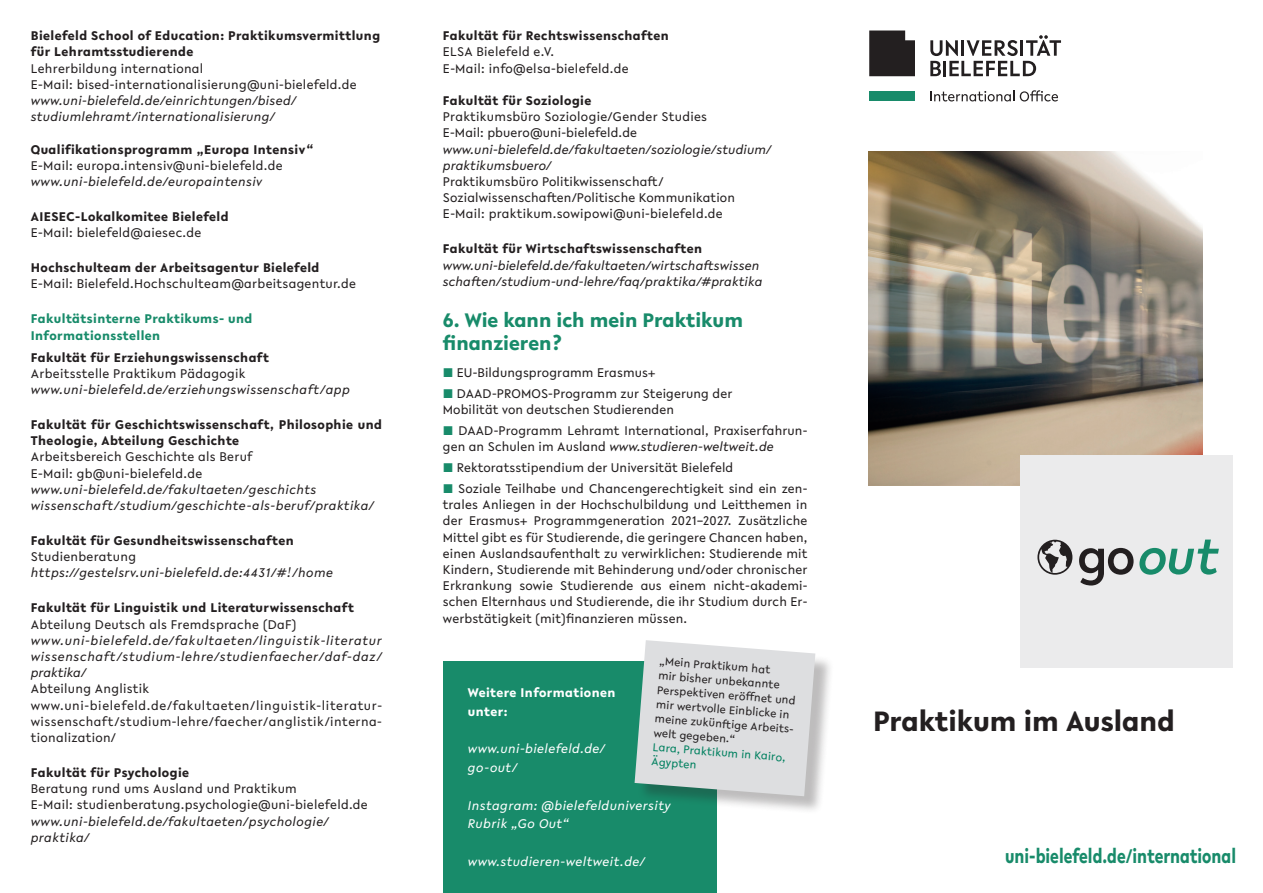
<style>
.page{position:relative;width:1263px;height:893px;background:#fff}
.page>*{position:absolute;margin:0;border:0;box-sizing:border-box;transform-origin:0 0}
.t1{font:700 30px "Lelo";color:#231f20}
.t2{font:700 21.15px "Lelo";color:#188b6a;scale:.8 1}
.t3{font:700 21px/22.5px "Lelo";color:#188b6a}
.t4{font:13.5px/16.2px "Lelo";letter-spacing:.02em;color:#231f20}
.t5{font:700 13.5px/16.2px "Lelo";letter-spacing:.03em;color:#231f20}
.t6{font:italic 13.5px/16.2px "Lelo";letter-spacing:.03em;color:#231f20}
.t7{font:italic 13.5px/16.2px "Lelo";letter-spacing:.01em;color:#231f20}
.t8{font:italic 13.5px/18.8px "Lelo";letter-spacing:.03em;color:#fff}
.t9{font:700 13.5px/16.2px "Lelo";letter-spacing:.03em;color:#188b6a}
.t10{font:700 13.5px/18.8px "Lelo";letter-spacing:.03em;color:#fff}
.t11{font:12px/14.4px "Lelo";color:#231f20}
.t12{font:12px/14.7px "Lelo";color:#00805f}
.s1{color:#188b6a}
.s2{font-style:italic}
</style>
<div class="page">
<div style="left:443px;top:662px;width:273px;height:231px;background:#188b6a"></div>
<svg style="left:930px;top:35px;width:131px;height:41px"></svg>
<svg style="left:869px;top:31px;width:46px;height:45px;background:#2d2a2b"></svg>
<div style="left:869px;top:92px;width:46px;height:9px;background:#188b6a"></div>
<svg style="left:930px;top:90px;width:84px;height:12px"></svg>
<svg style="left:1020px;top:90px;width:38px;height:12px"></svg>
<img style="left:868px;top:152px;width:334px;height:334px">
<div style="left:637px;top:642px;width:197px;height:173px;background:#231f20;opacity:.3"></div>
<svg style="left:634px;top:640px;width:181px;height:156px;background:#d3d9d9"></svg>
<div style="left:1020px;top:455px;width:213px;height:213px;background:#ebebec"></div>
<svg style="left:1037px;top:539px;width:182px;height:47px"></svg>
<p class="t5" style="left:31px;top:27px;width:351px">Bielefeld School of Education: Praktikumsvermittlung für Lehramtsstudierende</p>
<p class="t4" style="left:31px;top:60px;width:327px">Lehrerbildung international<br>E-Mail: bised-internationalisierung@uni-bielefeld.de</p>
<p class="t6" style="left:31px;top:92px;width:267px">www.uni-bielefeld.de/einrichtungen/bised/ studiumlehramt/internationalisierung/</p>
<p class="t5" style="left:31px;top:141px;width:284px">Qualifikationsprogramm „Europa Intensiv“</p>
<p class="t4" style="left:31px;top:157px;width:253px">E-Mail: europa.intensiv@uni-bielefeld.de</p>
<p class="t6" style="left:31px;top:173px;width:233px">www.uni-bielefeld.de/europaintensiv</p>
<p class="t5" style="left:31px;top:208px;width:199px">AIESEC-Lokalkomitee Bielefeld</p>
<p class="t4" style="left:31px;top:224px;width:172px">E-Mail: bielefeld@aiesec.de</p>
<p class="t5" style="left:31px;top:259px;width:290px">Hochschulteam der Arbeitsagentur Bielefeld</p>
<p class="t4" style="left:31px;top:276px;width:327px">E-Mail: Bielefeld.Hochschulteam@arbeitsagentur.de</p>
<p class="t9" style="left:31px;top:311px;width:223px">Fakultätsinterne Praktikums- und<br>Informationsstellen</p>
<p class="t5" style="left:31px;top:349px;width:240px">Fakultät für Erziehungswissenschaft</p>
<p class="t4" style="left:31px;top:365px;width:216px">Arbeitsstelle Praktikum Pädagogik</p>
<p class="t6" style="left:31px;top:381px;width:320px">www.uni-bielefeld.de/erziehungswissenschaft/app</p>
<p class="t5" style="left:31px;top:416px;width:353px">Fakultät für Geschichtswissenschaft, Philosophie und<br>Theologie, Abteilung Geschichte</p>
<p class="t4" style="left:31px;top:449px;width:223px">Arbeitsbereich Geschichte als Beruf<br>E-Mail: gb@uni-bielefeld.de</p>
<p class="t6" style="left:31px;top:481px;width:345px">www.uni-bielefeld.de/fakultaeten/geschichts wissenschaft/studium/geschichte-als-beruf/praktika/</p>
<p class="t5" style="left:31px;top:532px;width:264px">Fakultät für Gesundheitswissenschaften</p>
<p class="t4" style="left:31px;top:548px;width:107px">Studienberatung</p>
<p class="t6" style="left:31px;top:565px;width:304px">https://gestelsrv.uni-bielefeld.de:4431/#!/home</p>
<p class="t5" style="left:31px;top:600px;width:325px">Fakultät für Linguistik und Literaturwissenschaft</p>
<p class="t4" style="left:31px;top:616px;width:267px">Abteilung Deutsch als Fremdsprache (DaF)</p>
<p class="t6" style="left:31px;top:632px;width:353px;text-align:justify">www.uni-bielefeld.de/fakultaeten/linguistik-literatur wissenschaft/studium-lehre/studienfaecher/daf-daz/ praktika/</p>
<p class="t4" style="left:31px;top:681px;width:353px">Abteilung Anglistik www.uni-bielefeld.de/fakultaeten/linguistik-literatur&shy;wissenschaft/studium-lehre/faecher/anglistik/interna&shy;tionalization/</p>
<p class="t5" style="left:31px;top:764px;width:160px">Fakultät für Psychologie</p>
<p class="t4" style="left:31px;top:780px;width:338px">Beratung rund ums Ausland und Praktikum<br>E-Mail: studienberatung.psychologie@uni-bielefeld.de</p>
<p class="t6" style="left:31px;top:813px;width:299px">www.uni-bielefeld.de/fakultaeten/psychologie/ praktika/</p>
<p class="t5" style="left:443px;top:27px;width:227px">Fakultät für Rechtswissenschaften</p>
<p class="t4" style="left:443px;top:44px;width:187px">ELSA Bielefeld e.V.<br>E-Mail: info@elsa-bielefeld.de</p>
<p class="t5" style="left:443px;top:92px;width:150px">Fakultät für Soziologie</p>
<p class="t4" style="left:443px;top:109px;width:266px">Praktikumsbüro Soziologie/Gender Studies<br>E-Mail: pbuero@uni-bielefeld.de</p>
<p class="t7" style="left:443px;top:141px;width:330px">www.uni-bielefeld.de/fakultaeten/soziologie/studium/ praktikumsbuero/</p>
<p class="t4" style="left:443px;top:173px;width:294px">Praktikumsbüro Politikwissenschaft/<br>Sozialwissenschaften/Politische Kommunikation<br>E-Mail: praktikum.sowipowi@uni-bielefeld.de</p>
<p class="t5" style="left:443px;top:241px;width:261px">Fakultät für Wirtschaftswissenschaften</p>
<p class="t7" style="left:443px;top:257px;width:321px">www.uni-bielefeld.de/fakultaeten/wirtschaftswissen schaften/studium-und-lehre/faq/praktika/#praktika</p>
<h3 class="t3" style="left:443px;top:309px;width:302px">6. Wie kann ich mein Praktikum finanzieren?</h3>
<p class="t4" style="left:443px;top:364px;width:214px"><span class="s1">■</span> EU-Bildungsprogramm Erasmus+</p>
<p class="t4" style="left:443px;top:385px;width:291px"><span class="s1">■</span> DAAD-PROMOS-Programm zur Steigerung der<br>Mobilität von deutschen Studierenden</p>
<p class="t4" style="left:443px;top:422px;width:366px"><span class="s1">■</span> DAAD-Programm Lehramt International, Praxiserfahrun&shy;gen an Schulen im Ausland <span class="s2">www.studieren-weltweit.de</span></p>
<p class="t4" style="left:443px;top:459px;width:292px"><span class="s1">■</span> Rektoratsstipendium der Universität Bielefeld</p>
<p class="t4" style="left:443px;top:480px;width:366px;text-align:justify"><span class="s1">■</span> Soziale Teilhabe und Chancengerechtigkeit sind ein zen&shy;trales Anliegen in der Hochschulbildung und Leitthemen in der Erasmus+ Programmgeneration 2021–2027. Zusätzliche Mittel gibt es für Studierende, die geringere Chancen haben, einen Auslandsaufenthalt zu verwirklichen: Studierende mit Kindern, Studierende mit Behinderung und/oder chronischer Erkrankung sowie Studierende aus einem nicht-akademi&shy;schen Elternhaus und Studierende, die ihr Studium durch Er&shy;werbstätigkeit (mit)finanzieren müssen.</p>
<p class="t11" style="left:660px;top:653px;width:141px;rotate:5deg">„Mein Praktikum hat<br>mir bisher unbekannte<br>Perspektiven eröff net und mir wertvolle Einblicke in meine zukünft ige Arbeits&shy;welt gegeben.“</p>
<p class="t12" style="left:653px;top:739px;width:135px;rotate:5deg">Lara, Praktikum in Kairo,<br>Ägypten</p>
<p class="t10" style="left:468px;top:683px;width:149px">Weitere Informationen unter:</p>
<p class="t8" style="left:468px;top:739px;width:139px">www.uni-bielefeld.de/ go-out/</p>
<p class="t8" style="left:468px;top:796px;width:204px">Instagram: @bielefelduniversity<br>Rubrik „Go Out“</p>
<p class="t8" style="left:468px;top:852px;width:178px">www.studieren-weltweit.de/</p>
<h1 class="t1" style="left:873px;top:701px;width:303px">Praktikum im Ausland</h1>
<h2 class="t2" style="left:1005px;top:841px;width:290px">uni-bielefeld.de/international</h2>
</div>
